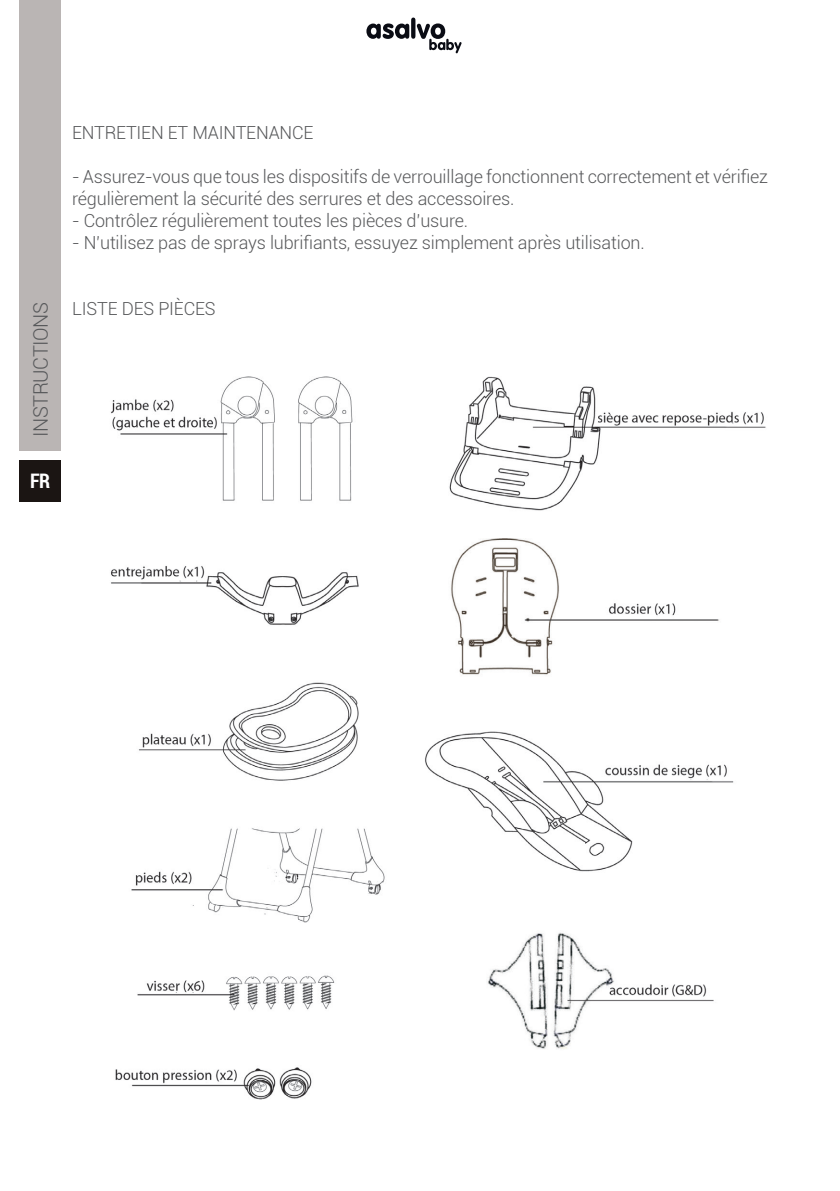
<style>
.page{position:relative;width:840px;height:1191px;background:#fff}
.page>*{position:absolute;margin:0;border:0;box-sizing:border-box;transform-origin:0 0}
.t1{font:300 20px "Roboto";letter-spacing:-.02em;color:#57585a}
.t2{font:700 condensed 20px "Roboto";color:#fff}
.t3{font:300 18px/22px "Roboto";letter-spacing:-.01em;color:#57585a}
</style>
<div class="page">
<svg style="left:366px;top:18px;width:95px;height:35px"></svg>
<div style="left:19px;top:0;width:42px;height:451px;background:#bab5b4"></div>
<div style="left:19px;top:460px;width:42px;height:42px;background:#1b1513"></div>
<img style="left:111px;top:376px;width:655px;height:724px">
<p class="t1" style="left:27px;top:437px;width:137px;rotate:-90deg">INSTRUCTIONS</p>
<p class="t2" style="left:30px;top:467px;width:22px">FR</p>
<p class="t3" style="left:72px;top:121px;width:243px">ENTRETIEN ET MAINTENANCE</p>
<p class="t3" style="left:72px;top:165px;width:697px">- Assurez-vous que tous les dispositifs de verrouillage fonctionnent correctement et vérifiez régulièrement la sécurité des serrures et des accessoires.</p>
<p class="t3" style="left:72px;top:209px;width:397px">- Contrôlez régulièrement toutes les pièces d’usure.</p>
<p class="t3" style="left:72px;top:231px;width:573px">- N’utilisez pas de sprays lubrifiants, essuyez simplement après utilisation.</p>
<p class="t3" style="left:72px;top:297px;width:145px">LISTE DES PIÈCES</p>
</div>
